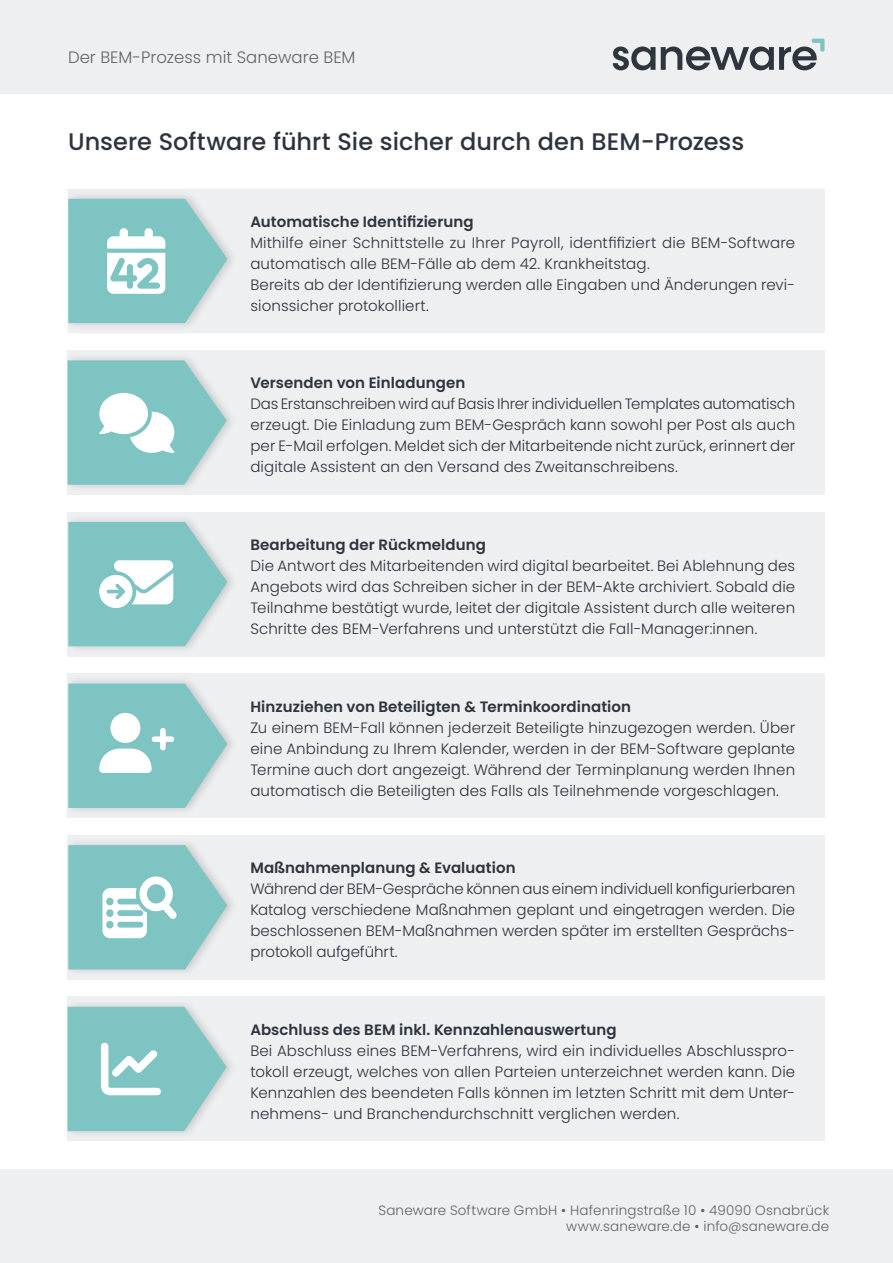
<style>
.page{position:relative;width:893px;height:1263px;background:#fff}
.page>*{position:absolute;margin:0;border:0;box-sizing:border-box;transform-origin:0 0}
.t1{font:500 24px "Poppins";color:#2d343e}
.t2{font:300 16.5px "Poppins";color:#646363}
.t3{font:300 15px/21px "Poppins";letter-spacing:.01em;color:#2d343e;text-align:justify}
.t4{font:600 15px "Poppins";letter-spacing:.005em;color:#2d343e}
.t5{font:300 13.5px/16.2px "Poppins";letter-spacing:.01em;color:#646363;text-align:right}
.s1{font-weight:400}
</style>
<div class="page">
<div style="left:0;top:0;width:893px;height:94px;background:#edeff0"></div>
<svg style="left:613px;top:47px;width:42px;height:23px"></svg>
<svg style="left:661px;top:39px;width:163px;height:31px"></svg>
<div style="left:68px;top:673px;width:757px;height:145px;background:#edeff0"></div>
<div style="left:64px;top:675px;width:174px;height:141px;background:#000;opacity:.16"></div>
<div style="left:68px;top:835px;width:757px;height:145px;background:#edeff0"></div>
<div style="left:64px;top:837px;width:174px;height:141px;background:#000;opacity:.16"></div>
<div style="left:68px;top:189px;width:757px;height:144px;background:#edeff0"></div>
<div style="left:64px;top:190px;width:174px;height:141px;background:#000;opacity:.16"></div>
<div style="left:68px;top:350px;width:757px;height:145px;background:#edeff0"></div>
<div style="left:63px;top:352px;width:174px;height:141px;background:#000;opacity:.16"></div>
<div style="left:68px;top:512px;width:757px;height:144px;background:#edeff0"></div>
<div style="left:64px;top:513px;width:174px;height:141px;background:#000;opacity:.16"></div>
<div style="left:68px;top:997px;width:757px;height:144px;background:#edeff0"></div>
<div style="left:63px;top:998px;width:174px;height:141px;background:#000;opacity:.16"></div>
<div style="left:0;top:1169px;width:893px;height:94px;background:#edeff0"></div>
<svg style="left:68px;top:845px;width:159px;height:124px;background:#99cfce"></svg>
<svg style="left:68px;top:522px;width:159px;height:124px;background:#9bd0cf"></svg>
<svg style="left:68px;top:199px;width:159px;height:124px;background:#9acfcf"></svg>
<svg style="left:68px;top:360px;width:159px;height:125px;background:#8bc8c8"></svg>
<svg style="left:68px;top:1007px;width:159px;height:124px;background:#8bc8c8"></svg>
<svg style="left:68px;top:683px;width:159px;height:125px;background:#8bc8c8"></svg>
<p class="t2" style="left:68px;top:48px;width:289px">Der BEM-Prozess mit Saneware BEM</p>
<h1 class="t1" style="left:68px;top:128px;width:678px">Unsere Software führt Sie sicher durch den BEM-Prozess</h1>
<p class="t4" style="left:250px;top:213px;width:225px">Automatische Identifizierung</p>
<p class="t3" style="left:250px;top:232px;width:546px;text-align:left">Mithilfe einer Schnittstelle zu Ihrer Payroll, identfifiziert die BEM-Software automatisch alle BEM-Fälle ab dem 42. Krankheitstag.<br>Bereits ab der Identifizierung werden alle Eingaben und Änderungen revi&shy;sionssicher protokolliert.</p>
<p class="t4" style="left:250px;top:374px;width:216px">Versenden von Einladungen</p>
<p class="t3" style="left:250px;top:394px;width:546px">Das Erstanschreiben wird auf Basis Ihrer individuellen Templates automatisch erzeugt. Die Einladung zum BEM-Gespräch kann sowohl per Post als auch per E-Mail erfolgen. Meldet sich der Mitarbeitende nicht zurück, erinnert der digitale Assistent an den Versand des Zweitanschreibens.</p>
<p class="t4" style="left:250px;top:536px;width:237px">Bearbeitung der Rückmeldung</p>
<p class="t3" style="left:250px;top:555px;width:546px">Die Antwort des Mitarbeitenden wird digital bearbeitet. Bei Ablehnung des Angebots wird das Schreiben sicher in der BEM-Akte archiviert. Sobald die Teilnahme bestätigt wurde, leitet der digitale Assistent durch alle weiteren Schritte des BEM-Verfahrens und unterstützt die Fall-Manager:innen.</p>
<p class="t4" style="left:250px;top:698px;width:382px">Hinzuziehen von Beteiligten &amp; Terminkoordination</p>
<p class="t3" style="left:250px;top:717px;width:546px">Zu einem BEM-Fall können jederzeit Beteiligte hinzugezogen werden. Über eine Anbindung zu Ihrem Kalender, werden in der BEM-Software geplante Termine auch dort angezeigt. Während der Terminplanung werden Ihnen automatisch die Beteiligten des Falls als Teilnehmende vorgeschlagen.</p>
<p class="t4" style="left:250px;top:859px;width:267px">Maßnahmenplanung &amp; Evaluation</p>
<p class="t3" style="left:250px;top:878px;width:546px">Während der BEM-Gespräche können aus einem individuell konfigurierbaren Katalog verschiedene Maßnahmen geplant und eingetragen werden. Die beschlossenen BEM-Maßnahmen werden später im erstellten Gesprächs&shy;protokoll aufgeführt.</p>
<p class="t4" style="left:250px;top:1021px;width:368px">Abschluss des BEM inkl. Kennzahlenauswertung</p>
<p class="t3" style="left:250px;top:1040px;width:546px">Bei Abschluss eines BEM-Verfahrens, wird ein individuelles Abschlusspro&shy;tokoll erzeugt, welches von allen Parteien unterzeichnet werden kann. Die Kennzahlen des beendeten Falls können im letzten Schritt mit dem Unter&shy;nehmens- und Branchendurchschnitt verglichen werden.</p>
<p class="t5" style="left:378px;top:1202px;width:452px">Saneware Software GmbH <span class="s1">•</span> Hafenringstraße 10 <span class="s1">•</span> 49090 Osnabrück www.saneware.de <span class="s1">•</span> info@saneware.de</p>
</div>
